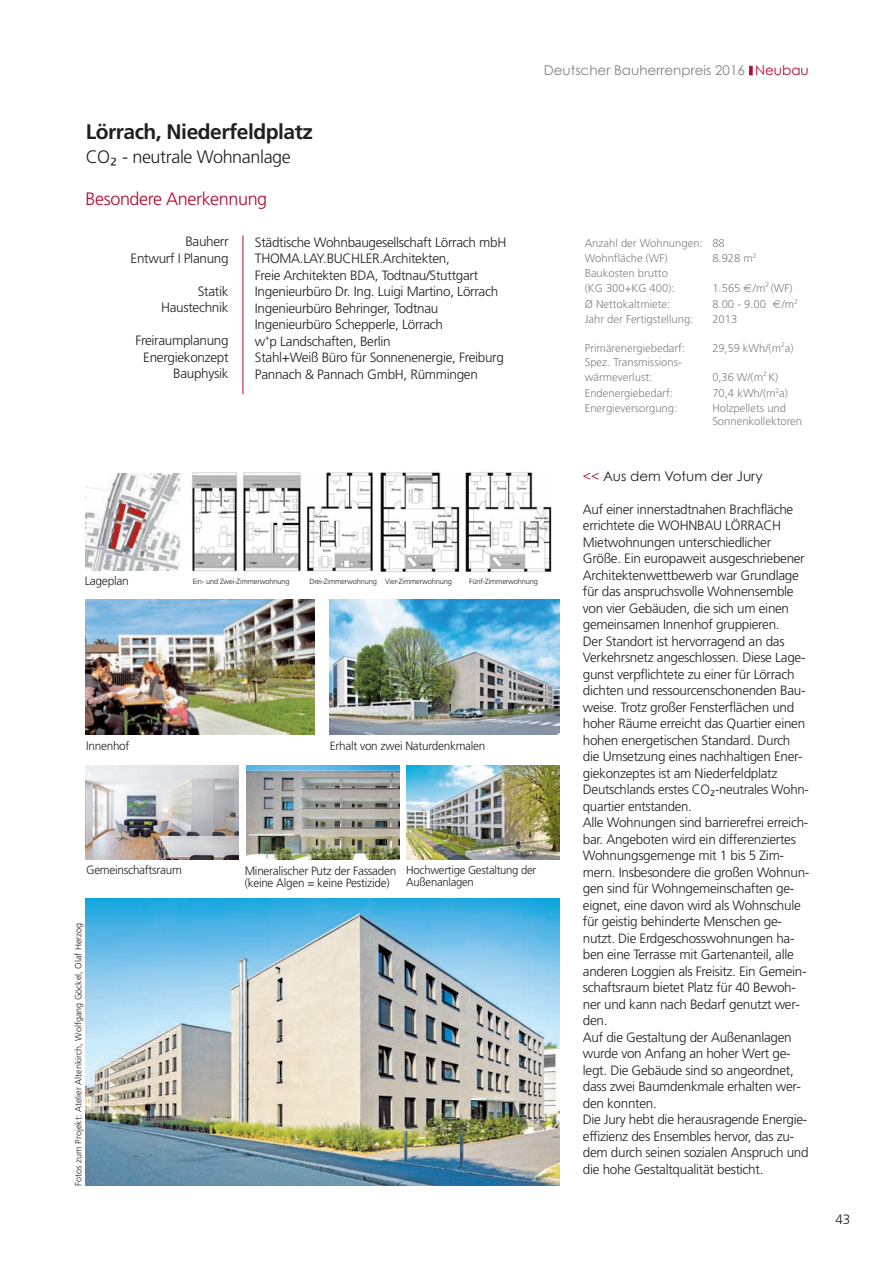
<style>
.page{position:relative;width:893px;height:1263px;background:#fff}
.page>*{position:absolute;margin:0;border:0;box-sizing:border-box;transform-origin:0 0}
.t1{font:700 21px "Frutiger";letter-spacing:-.02em;color:#231f20}
.t2{font:300 18px "Frutiger";letter-spacing:-.02em;color:#231f20}
.t3{font:300 18px "Frutiger";letter-spacing:-.02em;color:#b2092e}
.t4{font:300 13.5px/16.5px "Frutiger";letter-spacing:-.02em;color:#231f20;text-align:right}
.t5{font:13.5px "Century Gothic";color:#808285}
.t6{font:13.5px "Century Gothic";color:#231f20}
.t7{font:300 12px/12px "Frutiger";letter-spacing:-.02em;color:#231f20}
.t8{font:300 11.55px/12px "Frutiger";letter-spacing:-.02em;color:#231f20}
.t9{font:300 11.25px/15.1px "Frutiger";color:#808285}
.t10{font:300 9px "Frutiger";color:#231f20}
.t11{font:300 7.5px "Frutiger";letter-spacing:-.02em;color:#231f20}
.s1{font-family:"Lucida Grande";font-weight:400}
.s2{color:#b2092e}
</style>
<div class="page">
<img style="left:86px;top:600px;width:228px;height:134px">
<img style="left:380px;top:472px;width:172px;height:102px">
<img style="left:192px;top:472px;width:181px;height:100px">
<img style="left:86px;top:899px;width:473px;height:286px">
<hr style="left:243px;top:235px;width:1px;height:159px;background:#b2092e">
<img style="left:86px;top:474px;width:95px;height:96px">
<img style="left:329px;top:599px;width:230px;height:135px">
<img style="left:85px;top:765px;width:153px;height:94px">
<img style="left:246px;top:765px;width:153px;height:94px">
<img style="left:406px;top:765px;width:153px;height:94px">
<svg style="left:749px;top:66px;width:4px;height:9px"></svg>
<h1 class="t1" style="left:86px;top:124px;width:229px">Lörrach, Niederfeldplatz</h1>
<h2 class="t2" style="left:86px;top:149px;width:207px">CO<span class="s1">₂</span> - neutrale Wohnanlage</h2>
<h2 class="t3" style="left:86px;top:191px;width:183px">Besondere Anerkennung</h2>
<p class="t4" style="left:131px;top:234px;width:99px">Bauherr<br>Entwurf I Planung</p>
<p class="t4" style="left:161px;top:284px;width:69px">Statik<br>Haustechnik</p>
<p class="t4" style="left:136px;top:333px;width:95px">Freiraumplanung<br>Energiekonzept<br>Bauphysik</p>
<p class="t4" style="left:255px;top:235px;width:253px;text-align:left">Städtische Wohnbaugesellschaft Lörrach mbH THOMA.LAY.BUCHLER.Architekten,<br>Freie Architekten BDA, Todtnau/Stuttgart Ingenieurbüro Dr. Ing. Luigi Martino, Lörrach Ingenieurbüro Behringer, Todtnau Ingenieurbüro Schepperle, Lörrach<br>w<sup>+</sup>p Landschaften, Berlin<br>Stahl+Weiß Büro für Sonnenenergie, Freiburg Pannach &amp; Pannach GmbH, Rümmingen</p>
<p class="t5" style="left:544px;top:62px;width:266px">Deutscher Bauherrenpreis 2016 <span class="s2">Neubau</span></p>
<p class="t9" style="left:585px;top:237px;width:142px">Anzahl der Wohnungen: 88<br>Wohnfläche (WF)</p>
<p class="t9" style="left:712px;top:252px;width:46px">8.928 m<sup>2</sup></p>
<p class="t9" style="left:585px;top:266px;width:91px">Baukosten brutto (KG 300+KG 400):</p>
<p class="t9" style="left:712px;top:281px;width:82px">1.565 /m<sup>2</sup> (WF)</p>
<p class="t9" style="left:585px;top:298px;width:87px">Ø Nettokaltmiete:</p>
<p class="t9" style="left:712px;top:298px;width:55px">8.00 - 9.00</p>
<p class="t9" style="left:782px;top:298px;width:18px">/m<sup>2</sup></p>
<p class="t9" style="left:585px;top:312px;width:110px">Jahr der Fertigstellung:</p>
<p class="t9" style="left:712px;top:312px;width:27px">2013</p>
<p class="t9" style="left:585px;top:341px;width:102px">Primärenergiebedarf:</p>
<p class="t9" style="left:712px;top:341px;width:83px">29,59 kWh/(m<sup>2</sup>a)</p>
<p class="t9" style="left:585px;top:355px;width:99px">Spez. Transmissions&shy;wärmeverlust:</p>
<p class="t9" style="left:712px;top:371px;width:68px">0,36 W/(m<sup>2</sup> K)</p>
<p class="t9" style="left:585px;top:387px;width:90px">Endenergiebedarf:</p>
<p class="t9" style="left:712px;top:387px;width:77px">70,4 kWh/(m<sup>2</sup>a)</p>
<p class="t9" style="left:585px;top:401px;width:94px">Energieversorgung:</p>
<p class="t9" style="left:712px;top:402px;width:91px;line-height:13.5px">Holzpellets und<br>Sonnenkollektoren</p>
<p class="t7" style="left:85px;top:576px;width:46px">Lageplan</p>
<p class="t11" style="left:193px;top:579px;width:98px">Ein- und Zwei-Zimmerwohnung</p>
<p class="t11" style="left:309px;top:579px;width:144px">Drei-Zimmerwohnung Vier-Zimmerwohnung</p>
<p class="t11" style="left:469px;top:579px;width:70px">Fünf-Zimmerwohnung</p>
<p class="t7" style="left:86px;top:740px;width:45px">Innenhof</p>
<p class="t7" style="left:330px;top:741px;width:157px">Erhalt von zwei Naturdenkmalen</p>
<p class="t7" style="left:86px;top:865px;width:97px">Gemeinschaftsraum</p>
<p class="t8" style="left:406px;top:865px;width:132px">Hochwertige Gestaltung der<br>Außenanlagen</p>
<p class="t7" style="left:245px;top:865px;width:153px">Mineralischer Putz der Fassaden (keine Algen = keine Pestizide)</p>
<p class="t10" style="left:75px;top:1185px;width:264px;rotate:-90deg">Fotos zum Projekt: Atelier Altenkirch, Wolfgang Göckel, Olaf Herzog</p>
<p class="t6" style="left:583px;top:467px;width:181px"><span class="s2">&lt;&lt;</span> Aus dem Votum der Jury</p>
<p class="t4" style="left:583px;top:502px;width:228px;text-align:left">Auf einer innerstadtnahen Brachfläche errichtete die WOHNBAU LÖRRACH Mietwohnungen unterschiedlicher Größe. Ein europaweit ausgeschriebener Architektenwettbewerb war Grundlage für das anspruchsvolle Wohnensemble von vier Gebäuden, die sich um einen gemeinsamen Innenhof gruppieren.<br>Der Standort ist hervorragend an das Verkehrsnetz angeschlossen. Diese Lage&shy;gunst verpflichtete zu einer für Lörrach dichten und ressourcenschonenden Bau&shy;weise. Trotz großer Fensterflächen und hoher Räume erreicht das Quartier einen hohen energetischen Standard. Durch die Umsetzung eines nachhaltigen Ener&shy;giekonzeptes ist am Niederfeldplatz Deutschlands erstes CO<span class="s1">₂</span>-neutrales Wohn&shy;quartier entstanden.<br>Alle Wohnungen sind barrierefrei erreich&shy;bar. Angeboten wird ein differenziertes Wohnungsgemenge mit 1 bis 5 Zim&shy;mern. Insbesondere die großen Wohnun&shy;gen sind für Wohngemeinschaften ge&shy;eignet, eine davon wird als Wohnschule für geistig behinderte Menschen ge&shy;nutzt. Die Erdgeschosswohnungen ha&shy;ben eine Terrasse mit Gartenanteil, alle anderen Loggien als Freisitz. Ein Gemein&shy;schaftsraum bietet Platz für 40 Bewoh&shy;ner und kann nach Bedarf genutzt wer&shy;den.<br>Auf die Gestaltung der Außenanlagen wurde von Anfang an hoher Wert ge&shy;legt. Die Gebäude sind so angeordnet, dass zwei Baumdenkmale erhalten wer&shy;den konnten.<br>Die Jury hebt die herausragende Energie&shy;effizienz des Ensembles hervor, das zu&shy;dem durch seinen sozialen Anspruch und die hohe Gestaltqualität besticht.</p>
<p class="t4" style="left:835px;top:1212px;width:17px">43</p>
</div>
